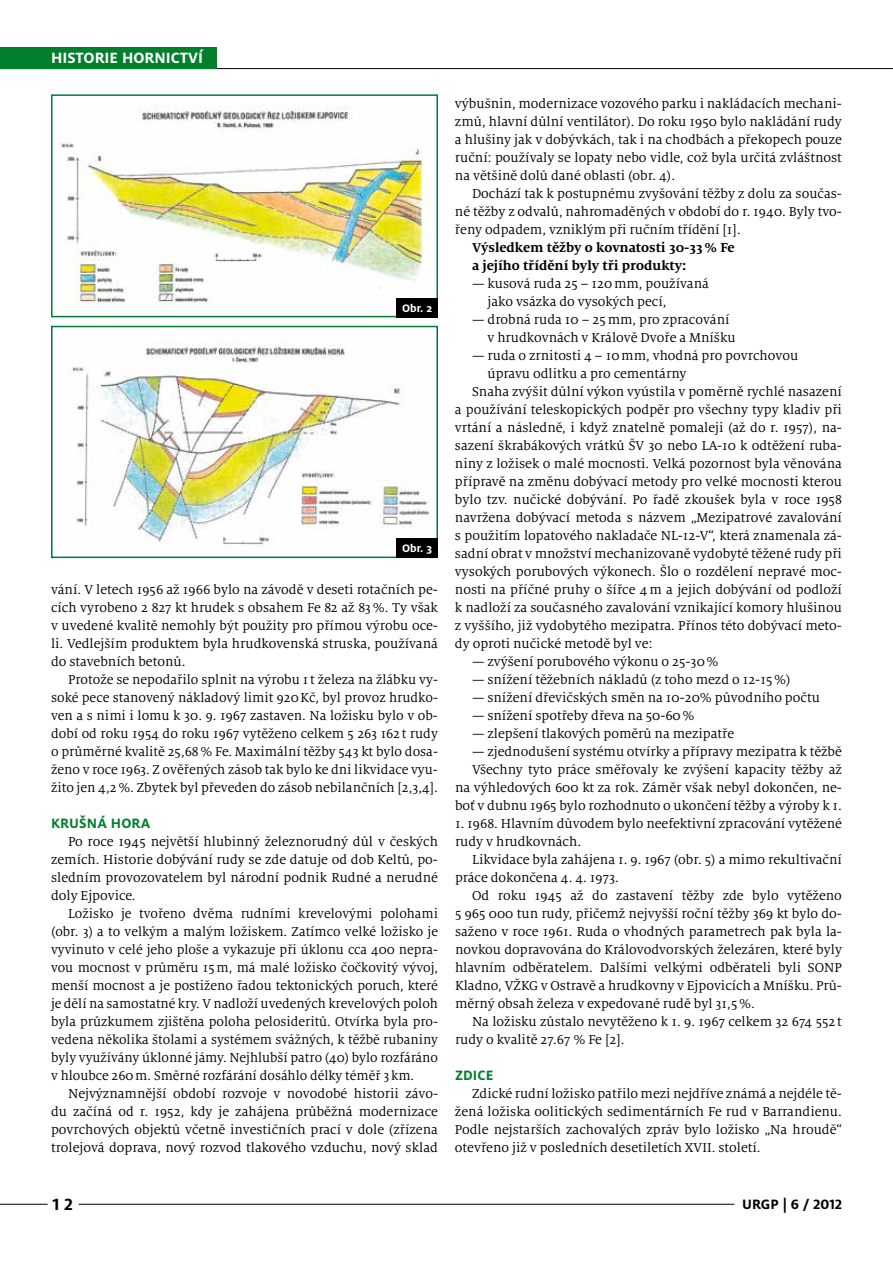
<style>
.page{position:relative;width:893px;height:1263px;background:#fff}
.page>*{position:absolute;margin:0;border:0;box-sizing:border-box;transform-origin:0 0}
.t1{font:700 18px "Henkel Milo";color:#000}
.t2{font:700 16.5px "Henkel Milo";color:#fff}
.t3{font:700 15px "Henkel Milo";letter-spacing:.01em;color:#007f2d}
.t4{font:700 15px "Henkel Milo";color:#000}
.t5{font:14.25px/18px "Henkel Milo Serif";color:#000;text-align:justify}
.t6{font:700 14.25px/18px "Henkel Milo Serif";color:#000}
.t7{font:700 12px "Henkel Milo";color:#fff}
</style>
<div class="page">
<hr style="left:0;top:68px;width:893px;height:1px;background:#000">
<hr style="left:79px;top:1204px;width:655px;height:1px;background:#000">
<hr style="left:0;top:1204px;width:48px;height:1px;background:#000">
<div style="left:0;top:47px;width:217px;height:21px;background:#007f2d"></div>
<img style="left:61px;top:106px;width:369px;height:198px">
<div style="left:51px;top:94px;width:387px;height:223px;border:2px solid #007c36"></div>
<img style="left:71px;top:341px;width:361px;height:207px">
<div style="left:51px;top:326px;width:387px;height:232px;border:2px solid #007c36"></div>
<div style="left:396px;top:298px;width:42px;height:19px;background:#000"></div>
<div style="left:396px;top:539px;width:42px;height:19px;background:#000"></div>
<p class="t2" style="left:51px;top:48px;width:21px">HISTORIE</p>
<p class="t2" style="left:122px;top:48px;width:22px">HORNICTV</p>
<p class="t2" style="left:198px;top:48px;width:6px">Í</p>
<p class="t7" style="left:402px;top:301px;width:32px">OBR. 2</p>
<p class="t7" style="left:402px;top:542px;width:31px">OBR. 3</p>
<p class="t5" style="left:51px;top:581px;width:388px">vání. V letech 1956 až 1966 bylo na závodě v deseti rotačních pe&shy;cích vyrobeno 2 827 kt hrudek s obsahem Fe 82 až 83%. Ty však v uvedené kvalitě nemohly být použity pro přímou výrobu oce&shy;li. Vedlejším produktem byla hrudkovenská struska, používaná do stavebních betonů.</p>
<p class="t5" style="left:51px;top:671px;width:388px;text-indent:17px">Protože se nepodařilo splnit na výrobu 1t železa na žlábku vy&shy;soké pece stanovený nákladový limit 920Kč, byl provoz hrudko&shy;ven a s nimi i lomu k 30. 9. 1967 zastaven. Na ložisku bylo v ob&shy;dobí od roku 1954 do roku 1967 vytěženo celkem 5 263 162t rudy o průměrné kvalitě 25,68% Fe. Maximální těžby 543 kt bylo dosa&shy;ženo v roce 1963. Z ověřených zásob tak bylo ke dni likvidace vyu&shy;žito jen 4,2%. Zbytek byl převeden do zásob nebilančních [2,3,4].</p>
<p class="t3" style="left:51px;top:815px;width:101px">KRUŠNÁ HORA</p>
<p class="t5" style="left:51px;top:833px;width:388px;text-indent:17px">Po roce 1945 největší hlubinný železnorudný důl v českých zemích. Historie dobývání rudy se zde datuje od dob Keltů, po&shy;sledním provozovatelem byl národní podnik Rudné a nerudné doly Ejpovice.</p>
<p class="t5" style="left:51px;top:905px;width:388px;text-indent:17px">Ložisko je tvořeno dvěma rudními krevelovými polohami (obr. 3) a to velkým a malým ložiskem. Zatímco velké ložisko je vyvinuto v celé jeho ploše a vykazuje při úklonu cca 400 nepra&shy;vou mocnost v průměru 15m, má malé ložisko čočkovitý vývoj, menší mocnost a je postiženo řadou tektonických poruch, které je dělí na samostatné kry. V nadloží uvedených krevelových poloh byla průzkumem zjištěna poloha pelosideritů. Otvírka byla pro&shy;vedena několika štolami a systémem svážných, k těžbě rubaniny byly využívány úklonné jámy. Nejhlubší patro (40) bylo rozfáráno v hloubce 260m. Směrné rozfárání dosáhlo délky téměř 3km.</p>
<p class="t5" style="left:51px;top:1085px;width:388px;text-indent:17px">Nejvýznamnější období rozvoje v novodobé historii závo&shy;du začíná od r. 1952, kdy je zahájena průběžná modernizace povrchových objektů včetně investičních prací v dole (zřízena trolejová doprava, nový rozvod tlakového vzduchu, nový sklad</p>
<p class="t5" style="left:455px;top:95px;width:388px">výbušnin, modernizace vozového parku i nakládacích mechani&shy;zmů, hlavní důlní ventilátor). Do roku 1950 bylo nakládání rudy a hlušiny jak v dobývkách, tak i na chodbách a překopech pouze ruční: používaly se lopaty nebo vidle, což byla určitá zvláštnost na většině dolů dané oblasti (obr. 4).</p>
<p class="t5" style="left:455px;top:185px;width:388px;text-indent:17px">Dochází tak k postupnému zvyšování těžby z dolu za součas&shy;né těžby z odvalů, nahromaděných v období do r. 1940. Byly tvo&shy;řeny odpadem, vzniklým při ručním třídění [1].</p>
<p class="t6" style="left:472px;top:238px;width:264px">Výsledkem těžby o kovnatosti 30-33% Fe a jejího třídění byly tři produkty:</p>
<p class="t5" style="left:487px;top:275px;width:223px;text-indent:-16px">— kusová ruda 25 – 120mm, používaná jako vsázka do vysokých pecí,</p>
<p class="t5" style="left:487px;top:311px;width:250px;text-indent:-16px">— drobná ruda 10 – 25mm, pro zpracování v hrudkovnách v Králově Dvoře a Mníšku</p>
<p class="t5" style="left:472px;top:347px;width:328px">— ruda o zrnitosti 4 – 10mm, vhodná pro povrchovou</p>
<p class="t5" style="left:487px;top:365px;width:201px">úpravu odlitku a pro cementárny</p>
<p class="t5" style="left:472px;top:383px;width:371px">Snaha zvýšit důlní výkon vyústila v poměrně rychlé nasazení</p>
<p class="t5" style="left:455px;top:401px;width:388px">a používání teleskopických podpěr pro všechny typy kladiv při</p>
<p class="t5" style="left:455px;top:419px;width:388px">vrtání a následně, i když znatelně pomaleji (až do r. 1957), na-</p>
<p class="t5" style="left:455px;top:437px;width:388px">sazení škrabákových vrátků ŠV 30 nebo LA-10 k odtěžení ruba-</p>
<p class="t5" style="left:455px;top:455px;width:388px">niny z ložisek o malé mocnosti. Velká pozornost byla věnována</p>
<p class="t5" style="left:455px;top:473px;width:388px">přípravě na změnu dobývací metody pro velké mocnosti kterou</p>
<p class="t5" style="left:455px;top:491px;width:388px">bylo tzv. nučické dobývání. Po řadě zkoušek byla v roce 1958</p>
<p class="t5" style="left:455px;top:509px;width:388px">navržena dobývací metoda s názvem „Mezipatrové zavalování</p>
<p class="t5" style="left:455px;top:527px;width:388px">s použitím lopatového nakladače NL-12-V“, která znamenala zá-</p>
<p class="t5" style="left:455px;top:545px;width:388px">sadní obrat v množství mechanizovaně vydobyté těžené rudy při</p>
<p class="t5" style="left:455px;top:563px;width:388px">vysokých porubových výkonech. Šlo o rozdělení nepravé moc-</p>
<p class="t5" style="left:455px;top:581px;width:388px">nosti na příčné pruhy o šířce 4m a jejich dobývání od podloží</p>
<p class="t5" style="left:455px;top:599px;width:388px">k nadloží za současného zavalování vznikající komory hlušinou</p>
<p class="t5" style="left:455px;top:617px;width:388px">z vyššího, již vydobytého mezipatra. Přínos této dobývací meto-</p>
<p class="t5" style="left:455px;top:635px;width:199px">dy oproti nučické metodě byl ve:</p>
<p class="t5" style="left:472px;top:653px;width:248px">— zvýšení porubového výkonu o 25-30%</p>
<p class="t5" style="left:472px;top:671px;width:320px">— snížení těžebních nákladů (z toho mezd o 12-15%)</p>
<p class="t5" style="left:472px;top:689px;width:349px">— snížení dřevičských směn na 10-20% původního počtu</p>
<p class="t5" style="left:472px;top:707px;width:224px">— snížení spotřeby dřeva na 50-60%</p>
<p class="t5" style="left:472px;top:725px;width:264px">— zlepšení tlakových poměrů na mezipatře</p>
<p class="t5" style="left:455px;top:743px;width:388px;text-align:right">— zjednodušení systému otvírky a přípravy mezipatra k těžbě Všechny tyto práce směřovaly ke zvýšení kapacity těžby až na výhledových 600 kt za rok. Záměr však nebyl dokončen, ne&shy;boť v dubnu 1965 bylo rozhodnuto o ukončení těžby a výroby k 1.</p>
<p class="t5" style="left:455px;top:815px;width:388px">1. 1968. Hlavním důvodem bylo neefektivní zpracování vytěžené rudy v hrudkovnách.</p>
<p class="t5" style="left:455px;top:851px;width:388px;text-indent:17px">Likvidace byla zahájena 1. 9. 1967 (obr. 5) a mimo rekultivační práce dokončena 4. 4. 1973.</p>
<p class="t5" style="left:455px;top:887px;width:388px;text-indent:17px">Od roku 1945 až do zastavení těžby zde bylo vytěženo 5 965 000 tun rudy, přičemž nejvyšší roční těžby 369 kt bylo do&shy;saženo v roce 1961. Ruda o vhodných parametrech pak byla la&shy;novkou dopravována do Královodvorských železáren, které byly hlavním odběratelem. Dalšími velkými odběrateli byli SONP Kladno, VŽKG v Ostravě a hrudkovny v Ejpovicích a Mníšku. Prů&shy;měrný obsah železa v expedované rudě byl 31,5%.</p>
<p class="t5" style="left:455px;top:1013px;width:388px;text-indent:17px">Na ložisku zůstalo nevytěženo k 1. 9. 1967 celkem 32 674 552t rudy o kvalitě 27.67 % Fe [2].</p>
<p class="t3" style="left:455px;top:1067px;width:40px">ZDICE</p>
<p class="t5" style="left:455px;top:1085px;width:388px;text-indent:17px">Zdické rudní ložisko patřilo mezi nejdříve známá a nejdéle tě&shy;žená ložiska oolitických sedimentárních Fe rud v Barrandienu.<br>Podle nejstarších zachovalých zpráv bylo ložisko „Na hroudě“ otevřeno již v posledních desetiletích XVII. století.</p>
<p class="t1" style="left:51px;top:1194px;width:24px">12</p>
<p class="t4" style="left:742px;top:1195px;width:101px">URGP | 6 / 2012</p>
</div>
